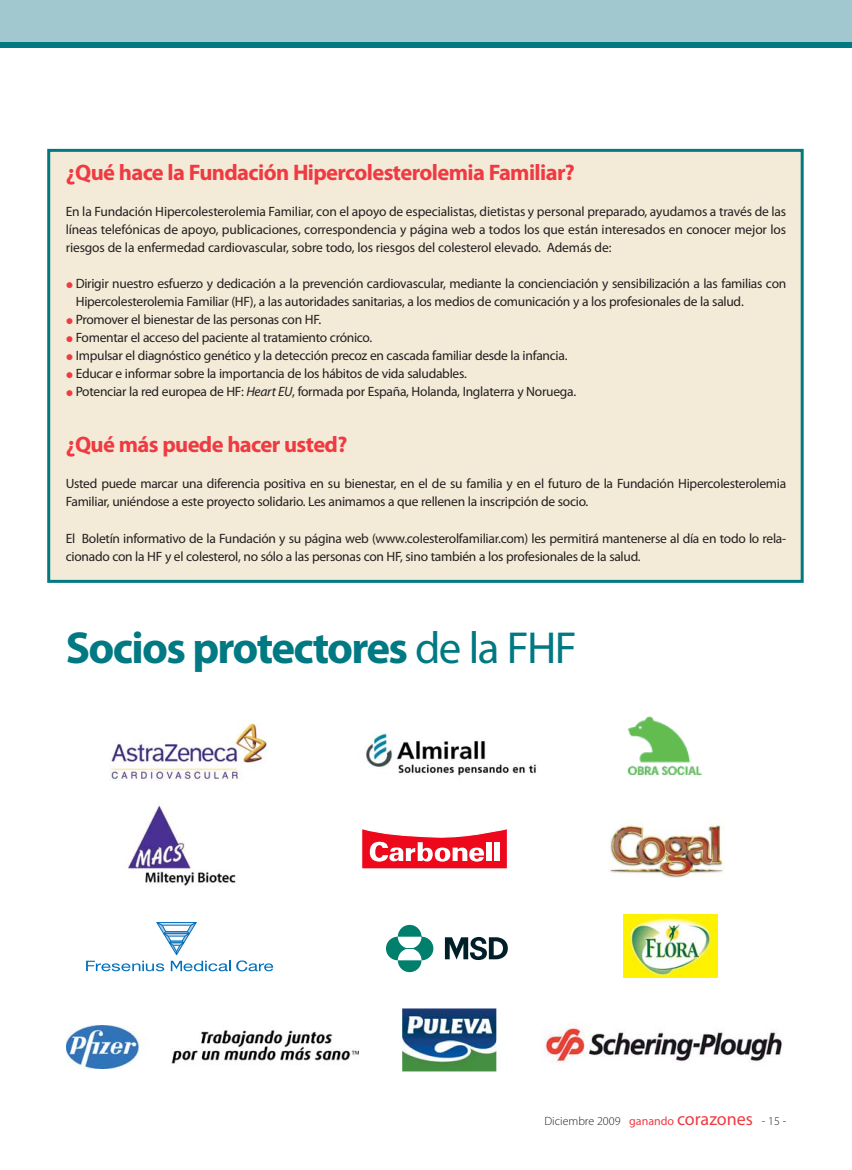
<style>
.page{position:relative;width:852px;height:1170px;background:#fff}
.page>*{position:absolute;margin:0;border:0;box-sizing:border-box;transform-origin:0 0}
.t1{font:700 45px "Myriad Pro";letter-spacing:-.04em;color:#007983}
.t2{font:700 22.5px "Myriad Pro";letter-spacing:-.03em;color:#ef3a42}
.t3{font:13.5px/18px "Myriad Pro";letter-spacing:-.02em;color:#231f20}
.t4{font:300 12px "Myriad Pro";color:#231f20}
.s1{font-weight:700;font-size:22.5px;color:#ef3a42}
.s2{font-style:italic}
.s3{font-weight:400}
.s4{font-weight:400;color:#ef3a42}
.s5{font-weight:400;font-size:18px;color:#ef3a42}
</style>
<div class="page">
<div style="left:50px;top:152px;width:750px;height:427px;background:#f3ead7"></div>
<div style="left:47px;top:149px;width:756px;height:433px;border:3px solid #007983"></div>
<div style="left:0;top:0;width:851px;height:42px;background:#a0c8ce"></div>
<div style="left:0;top:42px;width:851px;height:6px;background:#007983"></div>
<img style="left:366px;top:733px;width:170px;height:43px">
<svg style="left:386px;top:924px;width:47px;height:47px"></svg>
<svg style="left:444px;top:936px;width:63px;height:23px"></svg>
<img style="left:627px;top:716px;width:75px;height:60px">
<img style="left:623px;top:914px;width:94px;height:62px">
<img style="left:540px;top:1027px;width:242px;height:36px">
<img style="left:110px;top:723px;width:156px;height:57px">
<img style="left:402px;top:1008px;width:94px;height:63px">
<svg style="left:362px;top:829px;width:145px;height:40px"></svg>
<div style="left:486px;top:841px;width:5px;height:19px;background:#fff"></div>
<div style="left:494px;top:841px;width:5px;height:19px;background:#fff"></div>
<svg style="left:434px;top:847px;width:16px;height:14px"></svg>
<svg style="left:439px;top:849px;width:6px;height:9px"></svg>
<img style="left:67px;top:1025px;width:291px;height:43px">
<img style="left:609px;top:825px;width:115px;height:52px">
<img style="left:125px;top:804px;width:111px;height:82px">
<svg style="left:86px;top:922px;width:144px;height:49px"></svg>
<svg style="left:236px;top:960px;width:37px;height:11px"></svg>
<h2 class="t2" style="left:66px;top:164px;width:510px">¿Qué hace la Fundación Hipercolesterolemia Familiar?</h2>
<p class="t3" style="left:66px;top:204px;width:721px;text-align:justify">En la Fundación Hipercolesterolemia Familiar, con el apoyo de especialistas, dietistas y personal preparado, ayudamos a través de las líneas telefónicas de apoyo, publicaciones, correspondencia y página web a todos los que están interesados en conocer mejor los riesgos de la enfermedad cardiovascular, sobre todo, los riesgos del colesterol elevado. Además de:</p>
<p class="t3" style="left:76px;top:276px;width:711px;text-indent:-10px"><span class="s1">•</span> Dirigir nuestro esfuerzo y dedicación a la prevención cardiovascular, mediante la concienciación y sensibilización a las familias con<br>Hipercolesterolemia Familiar (HF), a las autoridades sanitarias, a los medios de comunicación y a los profesionales de la salud.</p>
<p class="t3" style="left:66px;top:312px;width:257px"><span class="s1">•</span> Promover el bienestar de las personas con HF.</p>
<p class="t3" style="left:66px;top:330px;width:308px"><span class="s1">•</span> Fomentar el acceso del paciente al tratamiento crónico.</p>
<p class="t3" style="left:66px;top:348px;width:503px"><span class="s1">•</span> Impulsar el diagnóstico genético y la detección precoz en cascada familiar desde la infancia.</p>
<p class="t3" style="left:66px;top:366px;width:402px"><span class="s1">•</span> Educar e informar sobre la importancia de los hábitos de vida saludables.</p>
<p class="t3" style="left:66px;top:384px;width:511px"><span class="s1">•</span> Potenciar la red europea de HF: <span class="s2">Heart EU</span>, formada por España, Holanda, Inglaterra y Noruega.</p>
<h2 class="t2" style="left:66px;top:436px;width:283px">¿Qué más puede hacer usted?</h2>
<p class="t3" style="left:66px;top:476px;width:721px">Usted puede marcar una diferencia positiva en su bienestar, en el de su familia y en el futuro de la Fundación Hipercolesterolemia<br>Familiar, uniéndose a este proyecto solidario. Les animamos a que rellenen la inscripción de socio.</p>
<p class="t3" style="left:66px;top:530px;width:721px">El Boletín informativo de la Fundación y su página web (www.colesterolfamiliar.com) les permitirá mantenerse al día en todo lo rela&shy;cionado con la HF y el colesterol, no sólo a las personas con HF, sino también a los profesionales de la salud.</p>
<h1 class="t1" style="left:66px;top:631px;width:512px">Socios protectores <span class="s3">de la FHF</span></h1>
<p class="t4" style="left:544px;top:1115px;width:243px">Diciembre 2009 <span class="s4">ganando</span> <span class="s5">corazones</span> - 15 -</p>
</div>
